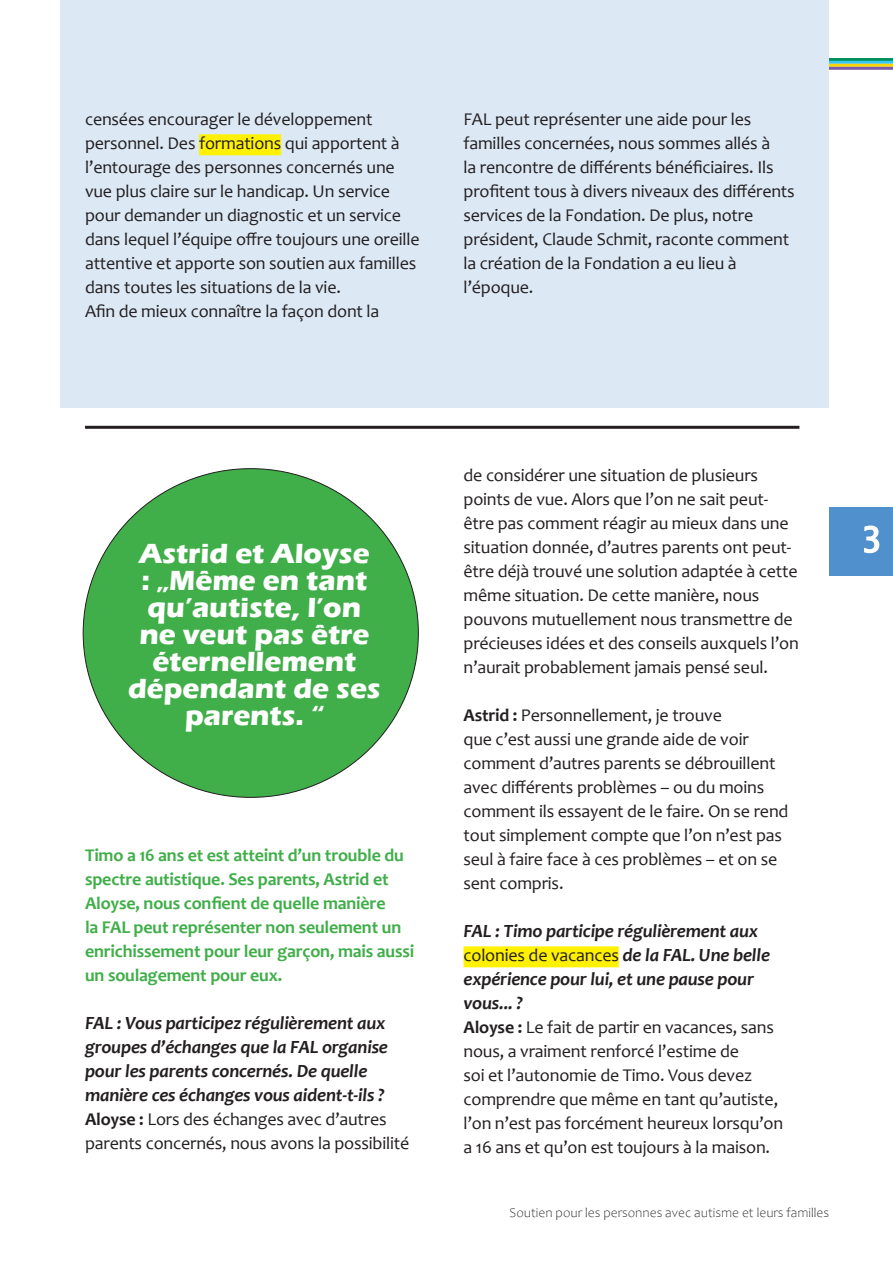
<style>
.page{position:relative;width:893px;height:1263px;background:#fff}
.page>*{position:absolute;margin:0;border:0;box-sizing:border-box;transform-origin:0 0}
.t1{font:34.5px "Lucida Console";color:#fff}
.t2{font:700 28.5px/27px "Eras ITC";color:#fff;text-align:center}
.t3{font:italic 700 18.75px/24px "Candara";letter-spacing:-.01em;color:#231f20}
.t4{font:18px/24px "Candara";letter-spacing:-.01em;color:#231f20}
.t5{font:700 18px/24px "Candara";letter-spacing:-.01em;color:#40ae49}
.t6{font:300 13.5px "Candara";color:#231f20}
.s1{font-weight:700}
.s2{font-weight:700;font-style:italic;font-size:18.75px}
</style>
<div class="page">
<div style="left:829px;top:507px;width:64px;height:69px;background:#5090cc"></div>
<svg style="left:864px;top:525px;width:16px;height:29px"></svg>
<hr style="left:689px;top:58px;width:204px;height:3px;background:#008f5b">
<hr style="left:695px;top:61px;width:198px;height:3px;background:#38c6f4">
<hr style="left:700px;top:64px;width:193px;height:3px;background:#fcd406">
<hr style="left:707px;top:67px;width:186px;height:3px;background:#7a5ca7">
<div style="left:60px;top:0;width:768px;height:408px;background:#dce9f5"></div>
<div style="left:199px;top:134px;width:82px;height:21px;background:#fff101"></div>
<div style="left:463px;top:946px;width:156px;height:21px;background:#fff101"></div>
<div style="left:83px;top:469px;width:335px;height:328px;background:#40ae49;border-radius:50%"></div>
<hr style="left:85px;top:426px;width:714px;height:3px;background:#231f20">
<p class="t4" style="left:85px;top:107px;width:336px">censées encourager le développement personnel. Des formations qui apportent à l’entourage des personnes concernés une vue plus claire sur le handicap. Un service pour demander un diagnostic et un service dans lequel l’équipe offre toujours une oreille attentive et apporte son soutien aux familles dans toutes les situations de la vie.<br>Afin de mieux connaître la façon dont la</p>
<p class="t4" style="left:463px;top:107px;width:333px">FAL peut représenter une aide pour les familles concernées, nous sommes allés à<br>la rencontre de différents bénéficiaires. Ils profitent tous à divers niveaux des différents services de la Fondation. De plus, notre président, Claude Schmit, raconte comment la création de la Fondation a eu lieu à l’époque.</p>
<h2 class="t2" style="left:128px;top:540px;width:254px">Astrid et Aloyse<br>: „Même en tant qu’autiste, l’on ne veut pas être éternellement dépendant de ses parents. “</h2>
<p class="t5" style="left:85px;top:843px;width:331px">Timo a 16 ans et est atteint d’un trouble du spectre autistique. Ses parents, Astrid et Aloyse, nous confient de quelle manière<br>la FAL peut représenter non seulement un enrichissement pour leur garçon, mais aussi un soulagement pour eux.</p>
<p class="t3" style="left:85px;top:1011px;width:304px">FAL : Vous participez régulièrement aux groupes d’échanges que la FAL organise pour les parents concernés. De quelle manière ces échanges vous aident-t-ils ?</p>
<p class="t4" style="left:85px;top:1107px;width:326px"><span class="s1">Aloyse :</span> Lors des échanges avec d’autres parents concernés, nous avons la possibilité</p>
<p class="t4" style="left:463px;top:463px;width:337px">de considérer une situation de plusieurs points de vue. Alors que l’on ne sait peut&shy;être pas comment réagir au mieux dans une situation donnée, d’autres parents ont peut&shy;être déjà trouvé une solution adaptée à cette même situation. De cette manière, nous pouvons mutuellement nous transmettre de précieuses idées et des conseils auxquels l’on n’aurait probablement jamais pensé seul.</p>
<p class="t4" style="left:463px;top:703px;width:326px"><span class="s1">Astrid :</span> Personnellement, je trouve<br>que c’est aussi une grande aide de voir comment d’autres parents se débrouillent avec différents problèmes – ou du moins comment ils essayent de le faire. On se rend tout simplement compte que l’on n’est pas seul à faire face à ces problèmes – et on se sent compris.</p>
<p class="t3" style="left:463px;top:919px;width:296px">FAL : Timo participe régulièrement aux</p>
<p class="t4" style="left:463px;top:943px;width:308px">colonies de vacances <span class="s2">de la FAL. Une belle</span></p>
<p class="t3" style="left:463px;top:967px;width:292px">expérience pour lui, et une pause pour vous... ?</p>
<p class="t4" style="left:463px;top:1015px;width:321px"><span class="s1">Aloyse :</span> Le fait de partir en vacances, sans nous, a vraiment renforcé l’estime de<br>soi et l’autonomie de Timo. Vous devez comprendre que même en tant qu’autiste, l’on n’est pas forcément heureux lorsqu’on a 16 ans et qu’on est toujours à la maison.</p>
<p class="t6" style="left:510px;top:1205px;width:321px">Soutien pour les personnes avec autisme et leurs familles</p>
<h1 class="t1" style="left:861px;top:525px;width:22px">3</h1>
</div>
